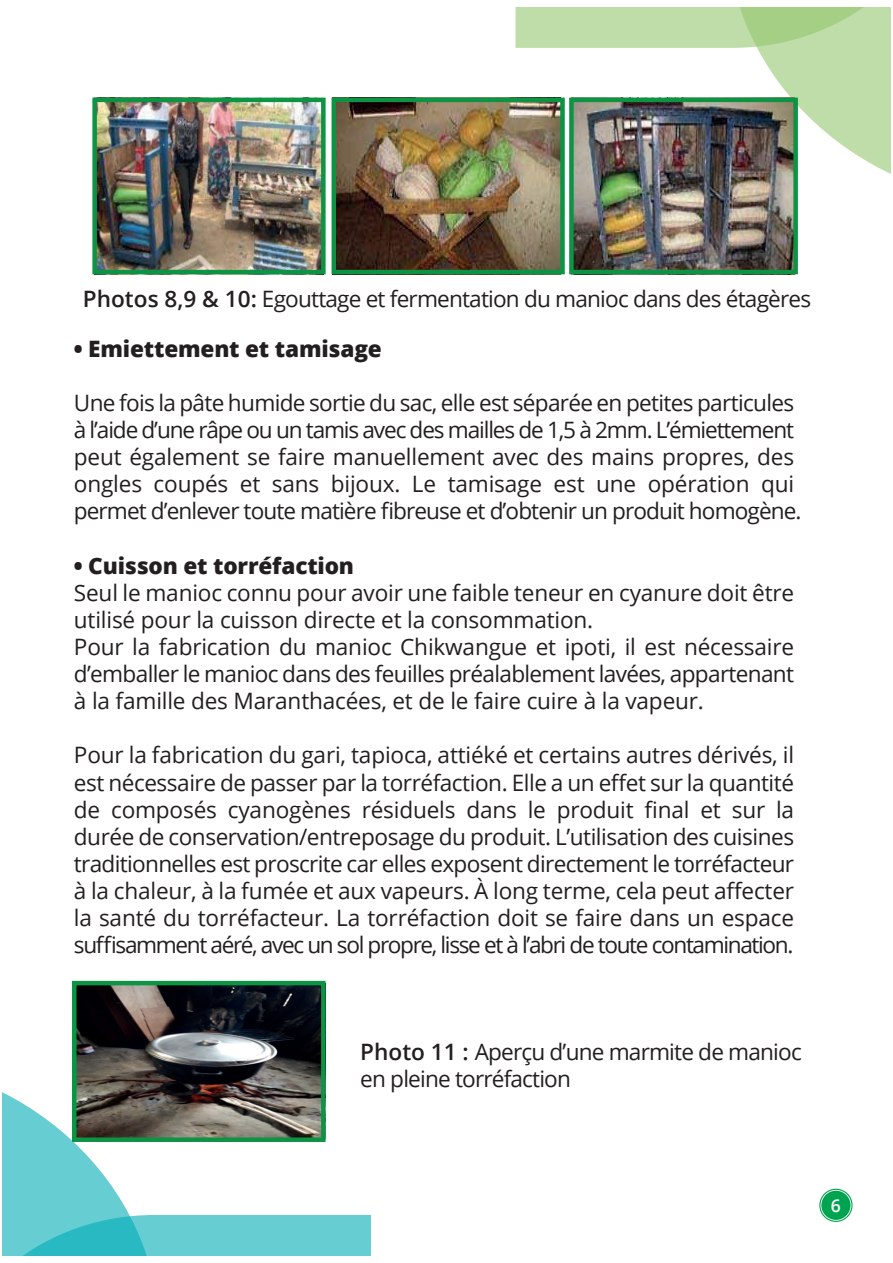
<style>
.page{position:relative;width:893px;height:1263px;background:#fff}
.page>*{position:absolute;margin:0;border:0;box-sizing:border-box;transform-origin:0 0}
.t1{font:22.65px/27.2px "Open Sans";letter-spacing:-.03em;color:#231f20}
.t2{font:22.65px/27.2px "Open Sans";letter-spacing:-.01em;color:#231f20}
.t3{font:800 22.65px "Open Sans";letter-spacing:-.01em;color:#231f20}
.t4{font:600 17.55px "Open Sans";color:#fff}
.s1{font-weight:600}
</style>
<div class="page">
<svg style="left:2px;top:1092px;width:369px;height:163px"></svg>
<svg style="left:515px;top:8px;width:375px;height:166px"></svg>
<div style="left:821px;top:1191px;width:29px;height:29px;background:#00a350;border-radius:50%"></div>
<div style="left:819px;top:1189px;width:33px;height:33px;border:1px solid #00a350;border-radius:50%"></div>
<img style="left:97px;top:103px;width:224px;height:166px">
<img style="left:332px;top:97px;width:229px;height:178px">
<img style="left:571px;top:97px;width:223px;height:178px">
<img style="left:77px;top:986px;width:244px;height:151px">
<div style="left:92px;top:98px;width:234px;height:176px;border:4px solid #0d9344"></div>
<div style="left:332px;top:98px;width:233px;height:176px;border:4px solid #0d9344"></div>
<div style="left:569px;top:98px;width:229px;height:176px;border:4px solid #0d9344"></div>
<div style="left:72px;top:981px;width:254px;height:161px;border:4px solid #0d9344"></div>
<p class="t1" style="left:83px;top:284px;width:730px"><span class="s1">Photos 8,9 &amp; 10:</span> Egouttage et fermentation du manioc dans des étagères</p>
<p class="t3" style="left:74px;top:331px;width:309px">• Emiettement et tamisage</p>
<p class="t1" style="left:74px;top:388px;width:729px">Une fois la pâte humide sortie du sac, elle est séparée en petites particules à l’aide d’une râpe ou un tamis avec des mailles de 1,5 à 2mm. L’émiettement peut également se faire manuellement avec des mains propres, des ongles coupés et sans bijoux. Le tamisage est une opération qui permet d’enlever toute matière fibreuse et d’obtenir un produit homogène.</p>
<p class="t3" style="left:74px;top:548px;width:282px">• Cuisson et torréfaction</p>
<p class="t2" style="left:74px;top:578px;width:722px">Seul le manioc connu pour avoir une faible teneur en cyanure doit être utilisé pour la cuisson directe et la consommation.<br>Pour la fabrication du manioc Chikwangue et ipoti, il est nécessaire d’emballer le manioc dans des feuilles préalablement lavées, appartenant à la famille des Maranthacées, et de le faire cuire à la vapeur.</p>
<p class="t1" style="left:74px;top:741px;width:722px;text-align:justify">Pour la fabrication du gari, tapioca, attiéké et certains autres dérivés, il est nécessaire de passer par la torréfaction. Elle a un effet sur la quantité de composés cyanogènes résiduels dans le produit final et sur la durée de conservation/entreposage du produit. L’utilisation des cuisines traditionnelles est proscrite car elles exposent directement le torréfacteur à la chaleur, à la fumée et aux vapeurs. À long terme, cela peut affecter la santé du torréfacteur. La torréfaction doit se faire dans un espace suffisamment aéré, avec un sol propre, lisse et à l’abri de toute contamination.</p>
<p class="t1" style="left:360px;top:1037px;width:443px"><span class="s1">Photo 11 :</span> Aperçu d’une marmite de manioc en pleine torréfaction</p>
<p class="t4" style="left:831px;top:1194px;width:12px">6</p>
</div>
